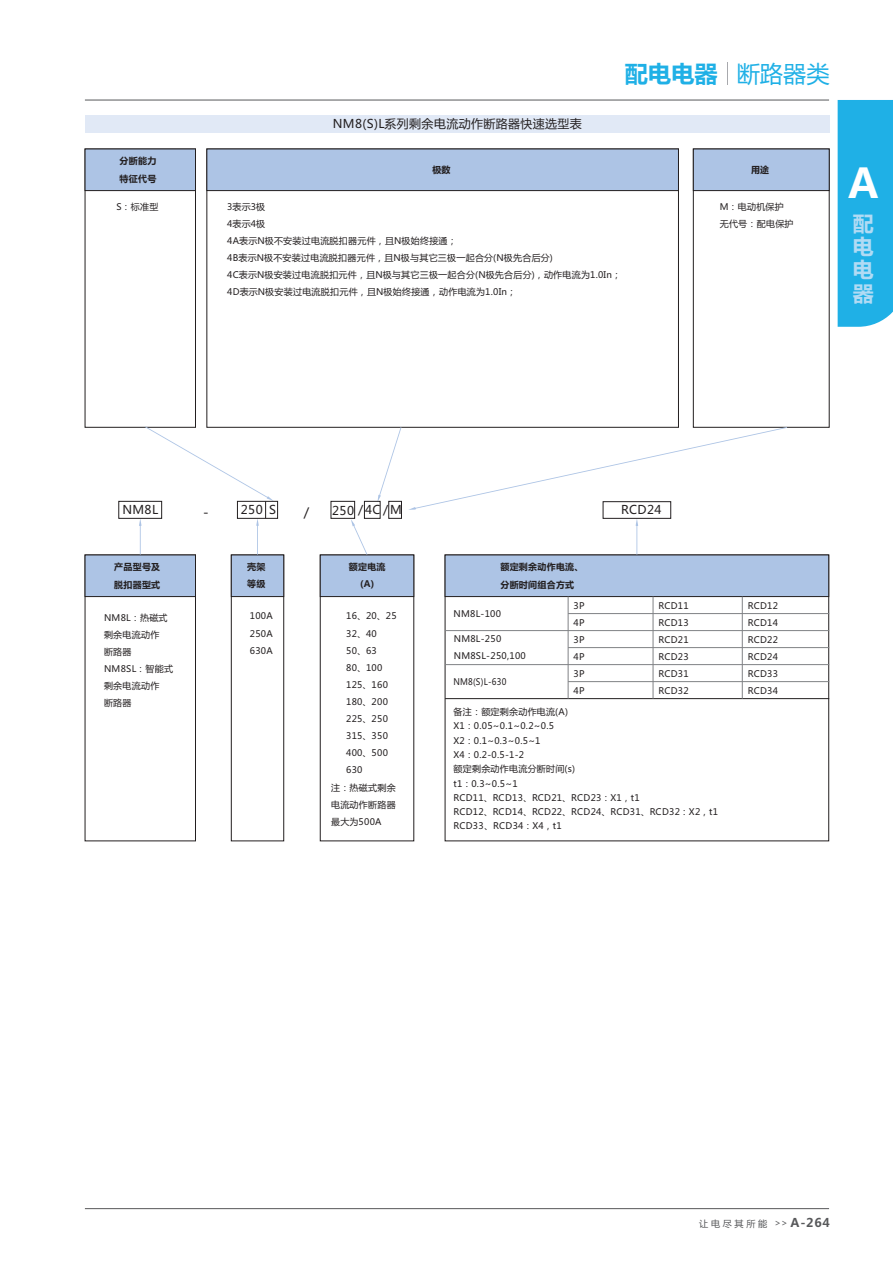
<style>
.page{position:relative;width:893px;height:1263px;background:#fff}
.page>*{position:absolute;margin:0;border:0;box-sizing:border-box;transform-origin:0 0}
.t1{font:700 40.5px "Microsoft Ya Hei";color:#fff}
.t2{font:700 23.25px "Microsoft Ya Hei";color:#1fb0e6}
.t3{font:700 21px/23.2px "Microsoft Ya Hei";color:#b1dbf4;text-align:justify}
.t4{font:12.75px "Microsoft Ya Hei";color:#231f20}
.t5{font:12px "Microsoft Ya Hei";letter-spacing:.03em;color:#231f20}
.t6{font:9.15px "Microsoft Ya Hei";color:#57585a}
.t7{font:9px/17.1px "Microsoft Ya Hei";letter-spacing:.03em;color:#231f20}
.t8{font:700 9px/17.1px "Microsoft Ya Hei";letter-spacing:.03em;color:#231f20}
.t9{font:9px "Microsoft Ya Hei";letter-spacing:.03em;color:#231f20;scale:.89 1}
.s1{font-weight:400}
.s2{font-size:9px}
.s3{font-weight:700;font-size:12px}
</style>
<div class="page">
<div style="left:85px;top:115px;width:744px;height:17px;background:#e1e9f6"></div>
<div style="left:85px;top:555px;width:111px;height:286px;border:1px solid #231f20"></div>
<div style="left:231px;top:555px;width:53px;height:286px;border:1px solid #231f20"></div>
<div style="left:320px;top:555px;width:94px;height:286px;border:1px solid #231f20"></div>
<svg style="left:320px;top:519px;width:94px;height:78px"></svg>
<svg style="left:445px;top:518px;width:384px;height:79px"></svg>
<div style="left:85px;top:149px;width:111px;height:278px;border:1px solid #231f20"></div>
<div style="left:85px;top:149px;width:111px;height:42px;background:#adc4e5"></div>
<div style="left:206px;top:149px;width:473px;height:42px;background:#adc4e5"></div>
<div style="left:693px;top:149px;width:136px;height:278px;border:1px solid #231f20"></div>
<div style="left:693px;top:149px;width:137px;height:42px;background:#adc4e5"></div>
<svg style="left:377px;top:427px;width:24px;height:75px"></svg>
<svg style="left:85px;top:426px;width:199px;height:171px"></svg>
<div style="left:331px;top:501px;width:24px;height:18px;border:1px solid #231f20"></div>
<div style="left:364px;top:501px;width:16px;height:18px;border:1px solid #231f20"></div>
<div style="left:389px;top:501px;width:13px;height:18px;border:1px solid #231f20"></div>
<div style="left:603px;top:501px;width:68px;height:18px;border:1px solid #231f20"></div>
<hr style="left:568px;top:613px;width:261px;height:1px;background:#808285">
<hr style="left:568px;top:681px;width:261px;height:1px;background:#808285">
<hr style="left:445px;top:630px;width:384px;height:1px;background:#808285">
<hr style="left:568px;top:647px;width:261px;height:1px;background:#808285">
<hr style="left:445px;top:664px;width:384px;height:1px;background:#808285">
<hr style="left:445px;top:698px;width:384px;height:1px;background:#231f20">
<svg style="left:408px;top:427px;width:379px;height:83px"></svg>
<hr style="left:568px;top:596px;width:1px;height:103px;background:#808285">
<hr style="left:653px;top:596px;width:1px;height:103px;background:#808285">
<hr style="left:742px;top:596px;width:1px;height:103px;background:#808285">
<hr style="left:85px;top:100px;width:744px;height:1px;background:#57585a">
<hr style="left:85px;top:1208px;width:744px;height:1px;background:#57585a">
<div style="left:838px;top:100px;width:55px;height:227px;background:#1fb0e6"></div>
<svg style="left:727px;top:62px;width:1px;height:23px"></svg>
<p class="t8" style="left:120px;top:153px;width:38px">分断能力特征代号</p>
<p class="t7" style="left:116px;top:199px;width:43px">S：标准型</p>
<p class="t5" style="left:333px;top:118px;width:251px">NM8(S)L系列剩余电流动作断路器快速选型表</p>
<p class="t2" style="left:625px;top:63px;width:206px">配电电器 <span class="s1">断路器类</span></p>
<p class="t8" style="left:432px;top:162px;width:20px">极数</p>
<p class="t7" style="left:227px;top:199px;width:395px">3表示3极<br>4表示4极<br>4A表示N极不安装过电流脱扣器元件，且N极始终接通；<br>4B表示N极不安装过电流脱扣器元件，且N极与其它三极一起合分(N极先合后分)<br>4C表示N极安装过电流脱扣元件，且N极与其它三极一起合分(N极先合后分)，动作电流为1.0In；<br>4D表示N极安装过电流脱扣元件，且N极始终接通，动作电流为1.0In；</p>
<p class="t8" style="left:751px;top:162px;width:20px">用途</p>
<p class="t7" style="left:720px;top:199px;width:75px">M：电动机保护无代号：配电保护</p>
<p class="t1" style="left:848px;top:165px;width:32px">A</p>
<p class="t3" style="left:853px;top:213px;width:22px">配电电器</p>
<p class="t5" style="left:122px;top:504px;width:37px">NM8L</p>
<p class="t4" style="left:203px;top:506px;width:7px">-</p>
<p class="t5" style="left:269px;top:504px;width:8px">S</p>
<p class="t4" style="left:304px;top:506px;width:7px">/</p>
<p class="t5" style="left:241px;top:504px;width:23px">250</p>
<p class="t5" style="left:332px;top:504px;width:71px">250 4C /M</p>
<p class="t5" style="left:358px;top:504px;width:7px">/</p>
<p class="t5" style="left:621px;top:504px;width:42px">RCD24</p>
<p class="t8" style="left:114px;top:559px;width:48px">产品型号及脱扣器型式</p>
<p class="t8" style="left:247px;top:559px;width:20px">壳架等级</p>
<p class="t8" style="left:349px;top:559px;width:38px;text-align:center">额定电流(A)</p>
<p class="t8" style="left:500px;top:559px;width:85px">额定剩余动作电流、分断时间组合方式</p>
<p class="t7" style="left:104px;top:610px;width:71px">NM8L：热磁式剩余电流动作<br>断路器<br>NM8SL：智能式剩余电流动作<br>断路器</p>
<p class="t7" style="left:250px;top:608px;width:24px;text-align:justify">100A 250A 630A</p>
<p class="t7" style="left:346px;top:608px;width:52px">16、20、25<br>32、40<br>50、63<br>80、100<br>125、160<br>180、200<br>225、250<br>315、350<br>400、500<br>630</p>
<p class="t7" style="left:331px;top:780px;width:66px;text-align:justify">注：热磁式剩余电流动作断路器最大为500A</p>
<p class="t7" style="left:453px;top:606px;width:49px">NM8L-100</p>
<p class="t7" style="left:454px;top:631px;width:74px">NM8L-250<br>NM8SL-250,100</p>
<p class="t9" style="left:453px;top:678px;width:61px">NM8(S)L-630</p>
<p class="t7" style="left:574px;top:598px;width:13px">3P<br>4P</p>
<p class="t7" style="left:574px;top:632px;width:13px">3P<br>4P</p>
<p class="t7" style="left:574px;top:666px;width:13px">3P<br>4P</p>
<p class="t7" style="left:659px;top:598px;width:32px">RCD11<br>RCD13</p>
<p class="t7" style="left:659px;top:632px;width:32px">RCD21<br>RCD23</p>
<p class="t7" style="left:659px;top:666px;width:32px">RCD31<br>RCD32</p>
<p class="t7" style="left:453px;top:705px;width:116px;line-height:14.2px">备注：额定剩余动作电流(A)<br>X1：0.05~0.1~0.2~0.5<br>X2：0.1~0.3~0.5~1</p>
<p class="t7" style="left:453px;top:763px;width:266px;line-height:14.2px">额定剩余动作电流分断时间(s)<br>t1：0.3~0.5~1<br>RCD11、RCD13、RCD21、RCD23：X1，t1<br>RCD12、RCD14、RCD22、RCD24、RCD31、RCD32：X2，t1</p>
<p class="t7" style="left:453px;top:747px;width:72px">X4：0.2-0.5-1-2</p>
<p class="t7" style="left:453px;top:818px;width:110px">RCD33、RCD34：X4，t1</p>
<p class="t7" style="left:748px;top:598px;width:32px;text-align:justify">RCD12<br>RCD14<br>RCD22<br>RCD24<br>RCD33<br>RCD34</p>
<p class="t6" style="left:699px;top:1219px;width:132px">让 电 尽 其 所 能 <span class="s2">&gt;&gt;</span> <span class="s3">A-264</span></p>
</div>
